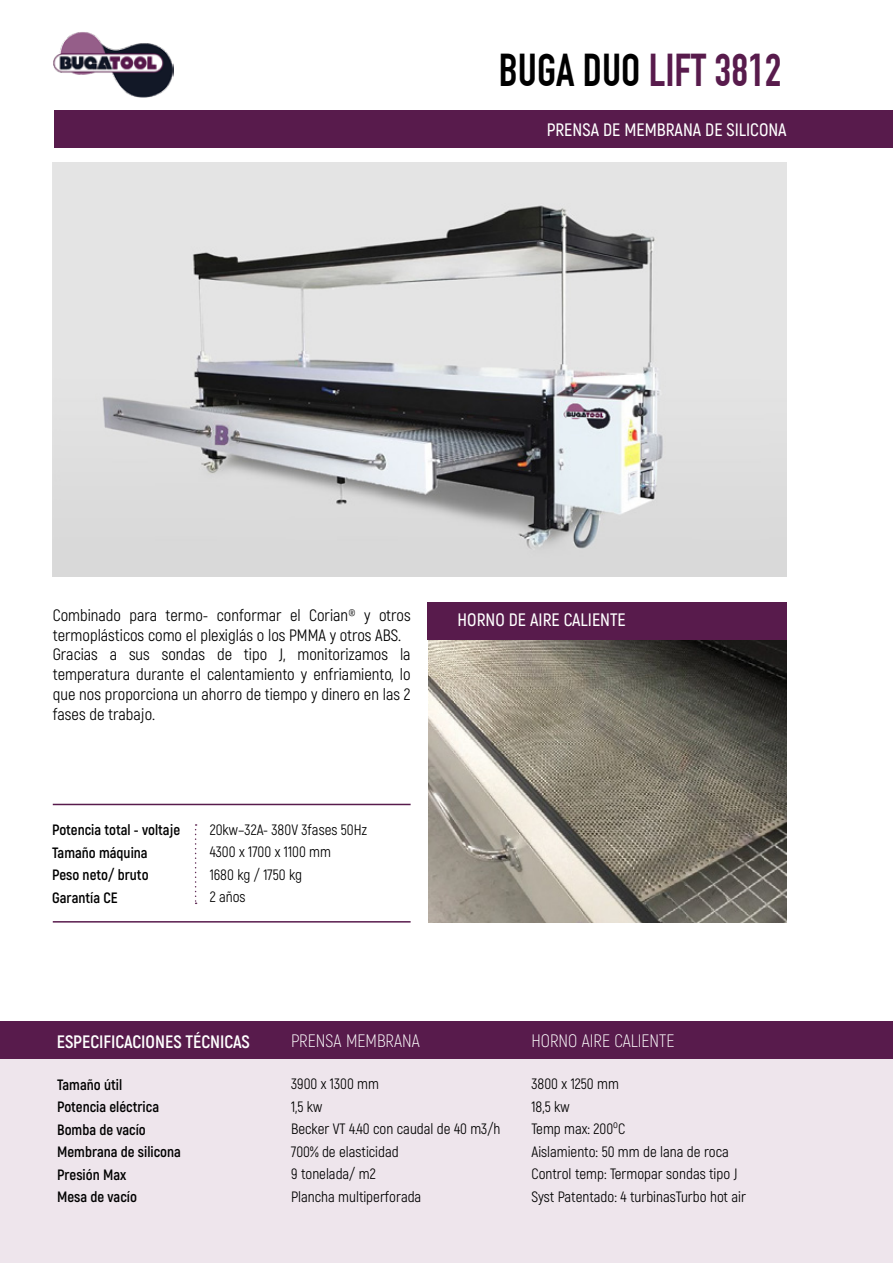
<style>
.page{position:relative;width:893px;height:1263px;background:#fff}
.page>*{position:absolute;margin:0;border:0;box-sizing:border-box;transform-origin:0 0}
.t1{font:700 45px "DIN Condensed";color:#581b4c}
.t2{font:600 18px "Akrobat";color:#fff}
.t3{font:300 18px "Akrobat";color:#fff}
.t4{font:700 18px "Akrobat";color:#fff}
.t5{font:16.5px/19.8px "Akrobat";color:#000}
.t6{font:15px/22.5px "Akrobat";color:#000}
.t7{font:700 15px/22.5px "Akrobat";color:#000}
.s1{color:#000}
</style>
<div class="page">
<div style="left:0;top:1022px;width:893px;height:241px;background:#eee5ec"></div>
<div style="left:0;top:1022px;width:893px;height:37px;background:#581b4c"></div>
<img style="left:53px;top:162px;width:734px;height:415px">
<div style="left:54px;top:110px;width:839px;height:37px;background:#581b4c"></div>
<img style="left:429px;top:639px;width:358px;height:283px">
<div style="left:428px;top:602px;width:359px;height:37px;background:#581b4c"></div>
<img style="left:53px;top:32px;width:120px;height:65px">
<hr style="left:53px;top:804px;width:358px;height:1px;background:#581b4c">
<hr style="left:53px;top:921px;width:358px;height:1px;background:#581b4c">
<svg style="left:195px;top:824px;width:2px;height:80px"></svg>
<h1 class="t1" style="left:499px;top:44px;width:284px"><span class="s1">BUGA DUO</span> LIFT 3812</h1>
<p class="t2" style="left:547px;top:119px;width:241px">PRENSA DE MEMBRANA DE SILICONA</p>
<p class="t5" style="left:53px;top:605px;width:359px">Combinado para termo- conformar el Corian® y otros termoplásticos como el plexiglás o los PMMA y otros ABS.<br>Gracias a sus sondas de tipo J, monitorizamos la temperatura durante el calentamiento y enfriamiento, lo que nos proporciona un ahorro de tiempo y dinero en las 2 fases de trabajo.</p>
<p class="t7" style="left:52px;top:819px;width:130px">Potencia total - voltaje<br>Tamaño máquina<br>Peso neto/ bruto<br>Garantía CE</p>
<p class="t6" style="left:210px;top:818px;width:159px">20kw–32A- 380V 3fases 50Hz<br>4300 x 1700 x 1100 mm<br>1680 kg / 1750 kg<br>2 años</p>
<p class="t2" style="left:458px;top:608px;width:170px">HORNO DE AIRE CALIENTE</p>
<p class="t4" style="left:57px;top:1030px;width:195px">ESPECIFICACIONES TÉCNICAS</p>
<p class="t3" style="left:291px;top:1030px;width:130px">PRENSA MEMBRANA</p>
<p class="t3" style="left:531px;top:1030px;width:145px">HORNO AIRE CALIENTE</p>
<p class="t7" style="left:57px;top:1073px;width:125px">Tamaño útil<br>Potencia eléctrica<br>Bomba de vacío<br>Membrana de silicona<br>Presión Max<br>Mesa de vacío</p>
<p class="t6" style="left:291px;top:1073px;width:211px">3900 x 1300 mm<br>1,5 kw<br>Becker VT 4.40 con caudal de 40 m3/h<br>700% de elasticidad<br>9 tonelada/ m2<br>Plancha multiperforada</p>
<p class="t6" style="left:531px;top:1073px;width:216px">3800 x 1250 mm<br>18,5 kw<br>Temp max: 200<sup>o</sup>C<br>Aislamiento: 50 mm de lana de roca<br>Control temp: Termopar sondas tipo J<br>Syst Patentado: 4 turbinasTurbo hot air</p>
</div>
